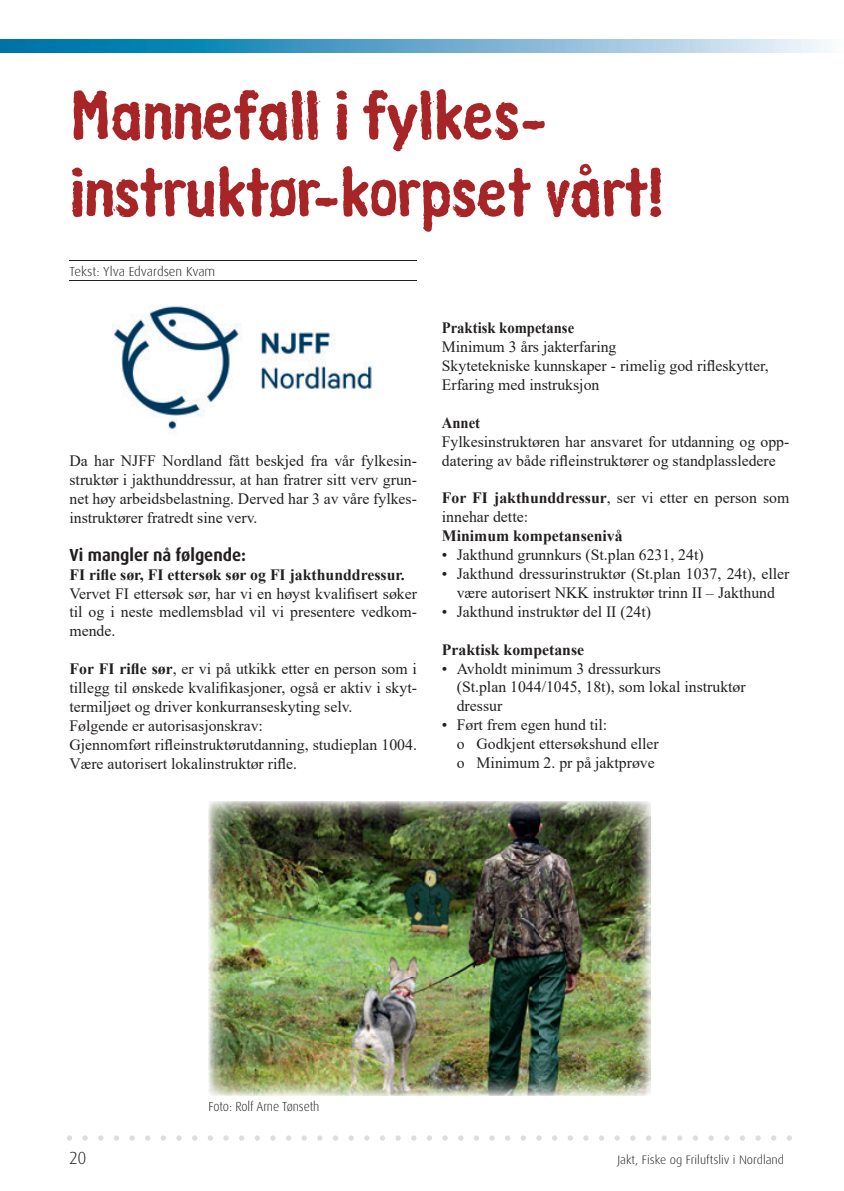
<style>
.page{position:relative;width:844px;height:1191px;background:#fff}
.page>*{position:absolute;margin:0;border:0;box-sizing:border-box;transform-origin:0 0}
.t1{font:63px/77px "Linotype Russisch Brot Eat Text";color:#a72427}
.t2{font:700 17.5px "Dax OT";color:#231f20;scale:.93 1}
.t3{font:300 17.5px "Dax OT";color:#231f20}
.t4{font:15.75px/18.9px "Times New Roman";color:#231f20}
.t5{font:700 15.75px "Times New Roman";color:#231f20}
.t6{font:700 15.75px "Times New Roman";color:#231f20;scale:.93 1}
.t7{font:300 13.12px "Dax OT";letter-spacing:-.01em;color:#231f20}
.t8{font:300 13.12px "Dax OT";letter-spacing:-.01em;color:#231f20;scale:.93 1}
.t9{font:300 12.25px "Dax OT";color:#231f20}
.s1{font-weight:700}
</style>
<div class="page">
<svg style="left:0;top:40px;width:824px;height:12px;background:#63aacd"></svg>
<svg style="left:67px;top:1135px;width:724px;height:5px"></svg>
<hr style="left:69px;top:260px;width:348px;height:1px;background:#231f20">
<hr style="left:69px;top:281px;width:348px;height:1px;background:#231f20">
<img style="left:208px;top:801px;width:442px;height:294px">
<img style="left:112px;top:306px;width:260px;height:127px">
<h1 class="t1" style="left:69px;top:76px;width:595px">Mannefall i fylkes&shy;instruktør-korpset vårt!</h1>
<p class="t7" style="left:69px;top:263px;width:147px">Tekst: Ylva Edvardsen Kvam</p>
<p class="t4" style="left:69px;top:451px;width:349px;text-align:justify">Da har NJFF Nordland fått beskjed fra vår fylkesin&shy;struktør i jakthunddressur, at han fratrer sitt verv grun&shy;net høy arbeidsbelastning. Derved har 3 av våre fylkes&shy;instruktører fratredt sine verv.</p>
<p class="t2" style="left:69px;top:543px;width:191px">Vi mangler nå følgende:</p>
<p class="t5" style="left:69px;top:563px;width:337px">FI rifle sør, FI ettersøk sør og FI jakthunddressur.</p>
<p class="t4" style="left:69px;top:583px;width:349px;text-align:justify">Vervet FI ettersøk sør, har vi en høyst kvalifisert søker til og i neste medlemsblad vil vi presentere vedkom&shy;mende.</p>
<p class="t4" style="left:69px;top:659px;width:349px"><span class="s1">For FI rifle sør</span>, er vi på utkikk etter en person som i tillegg til ønskede kvalifikasjoner, også er aktiv i skyt&shy;termiljøet og driver konkurranseskyting selv.<br>Følgende er autorisasjonskrav:<br>Gjennomført rifleinstruktørutdanning, studieplan 1004.<br>Være autorisert lokalinstruktør rifle.</p>
<p class="t6" style="left:441px;top:316px;width:144px">Praktisk kompetanse</p>
<p class="t4" style="left:441px;top:337px;width:328px">Minimum 3 års jakterfaring<br>Skytetekniske kunnskaper - rimelig god rifleskytter,<br>Erfaring med instruksjon</p>
<p class="t6" style="left:441px;top:411px;width:43px">Annet</p>
<p class="t4" style="left:441px;top:431px;width:349px">Fylkesinstruktøren har ansvaret for utdanning og opp&shy;datering av både rifleinstruktører og standplassledere</p>
<p class="t4" style="left:441px;top:488px;width:349px"><span class="s1">For FI jakthunddressur</span>, ser vi etter en person som innehar dette:</p>
<p class="t5" style="left:441px;top:524px;width:182px">Minimum kompetansenivå</p>
<p class="t4" style="left:441px;top:545px;width:263px">• Jakthund grunnkurs (St.plan 6231, 24t)</p>
<p class="t4" style="left:441px;top:564px;width:349px;text-align:center">• Jakthund dressurinstruktør (St.plan 1037, 24t), eller være autorisert NKK instruktør trinn II – Jakthund</p>
<p class="t4" style="left:441px;top:601px;width:211px">• Jakthund instruktør del II (24t)</p>
<p class="t5" style="left:441px;top:638px;width:144px">Praktisk kompetanse</p>
<p class="t4" style="left:456px;top:658px;width:290px;text-indent:-15px">• Avholdt minimum 3 dressurkurs<br>(St.plan 1044/1045, 18t), som lokal instruktør dressur</p>
<p class="t4" style="left:456px;top:715px;width:203px;text-indent:-15px">• Ført frem egen hund til:<br>o Godkjent ettersøkshund eller o Minimum 2. pr på jaktprøve</p>
<p class="t8" style="left:208px;top:1098px;width:121px">Foto: Rolf Arne Tønseth</p>
<p class="t3" style="left:69px;top:1146px;width:19px">20</p>
<p class="t9" style="left:617px;top:1151px;width:168px">Jakt, Fiske og Friluftsliv i Nordland</p>
</div>
